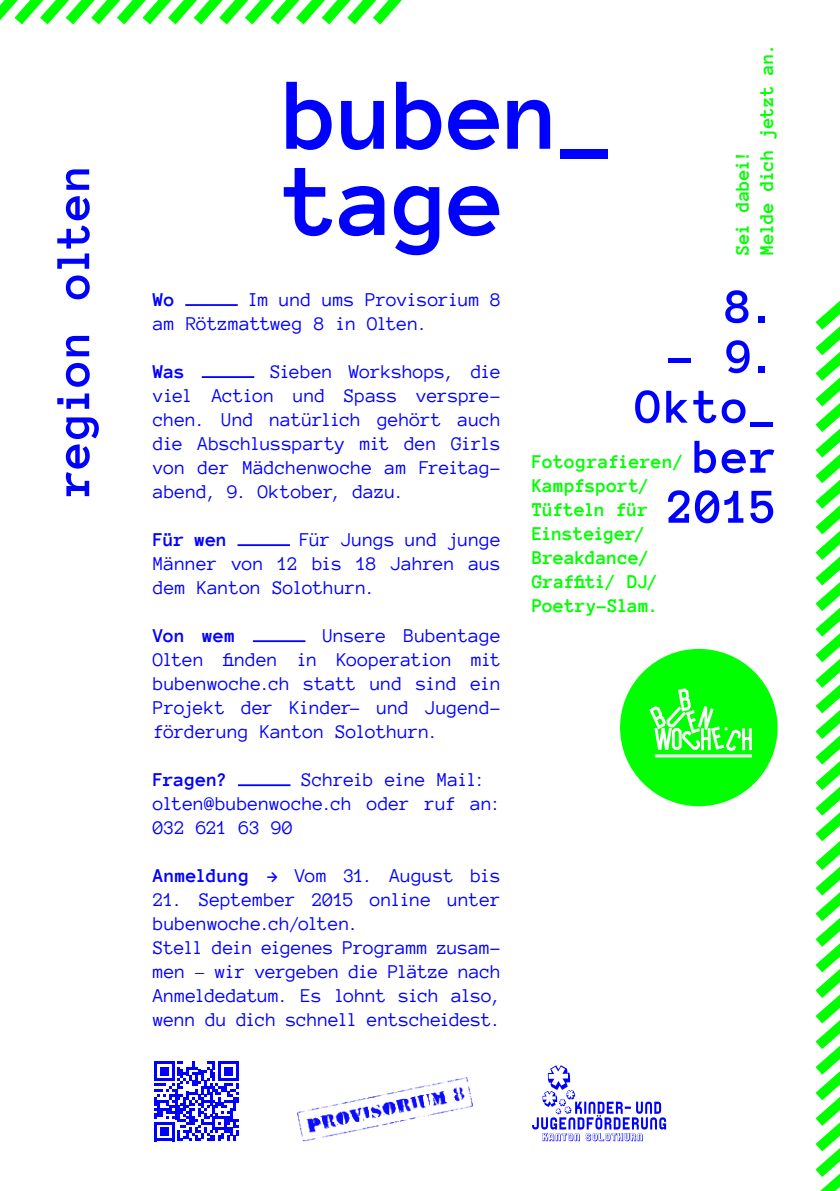
<style>
.page{position:relative;width:840px;height:1191px;background:#fff}
.page>*{position:absolute;margin:0;border:0;box-sizing:border-box;transform-origin:0 0}
.t1{font:700 105px/86.2px "Anonymous Pro";letter-spacing:-.02em;color:#00f}
.t2{font:700 50px/50px "Anonymous Pro";letter-spacing:.02em;color:#00f;text-align:right}
.t3{font:20px/24px "Anonymous Pro";letter-spacing:-.015em;color:#00f}
.t4{font:700 20px/24px "Anonymous Pro";letter-spacing:-.01em;color:#0f0}
.t5{font:700 20px "Anonymous Pro";letter-spacing:-.005em;color:#00f}
</style>
<div class="page">
<svg style="left:532px;top:1065px;width:133px;height:76px"></svg>
<hr style="left:185px;top:304px;width:53px;height:2px;background:#00f">
<hr style="left:202px;top:376px;width:52px;height:2px;background:#00f">
<hr style="left:237px;top:544px;width:53px;height:2px;background:#00f">
<hr style="left:253px;top:640px;width:52px;height:2px;background:#00f">
<hr style="left:238px;top:784px;width:52px;height:2px;background:#00f">
<svg style="left:154px;top:1061px;width:84px;height:80px"></svg>
<svg style="left:815px;top:301px;width:24px;height:890px"></svg>
<svg style="left:0;top:0;width:402px;height:25px"></svg>
<div style="left:619px;top:649px;width:158px;height:157px;background:#0f0;border-radius:50%"></div>
<hr style="left:654px;top:754px;width:97px;height:3px;background:#fff">
<svg style="left:649px;top:688px;width:102px;height:63px"></svg>
<img style="left:297px;top:1077px;width:177px;height:65px">
<h2 class="t2" style="left:46px;top:496px;width:334px;rotate:-90deg">region olten</h2>
<h1 class="t1" style="left:283px;top:68px;width:335px">buben_ tage</h1>
<p class="t4" style="left:729px;top:255px;width:213px;rotate:-90deg">Sei dabei!<br>Melde dich jetzt an.</p>
<p class="t3" style="left:153px;top:287px;width:349px;text-indent:95px">Im und ums Provisorium 8 am Rötzmattweg 8 in Olten.</p>
<p class="t5" style="left:153px;top:360px;width:34px">Was</p>
<p class="t5" style="left:153px;top:288px;width:23px">Wo</p>
<p class="t3" style="left:153px;top:359px;width:349px;text-align:justify;text-indent:117px">Sieben Workshops, die viel Action und Spass verspre&shy;chen. Und natürlich gehört auch die Abschlussparty mit den Girls von der Mädchenwoche am Freitag&shy;abend, 9. Oktober, dazu.</p>
<p class="t5" style="left:153px;top:528px;width:76px">Für wen</p>
<p class="t3" style="left:153px;top:527px;width:349px;text-align:justify;text-indent:147px">Für Jungs und junge Männer von 12 bis 18 Jahren aus dem Kanton Solothurn.</p>
<p class="t5" style="left:153px;top:624px;width:84px">Von wem</p>
<p class="t3" style="left:153px;top:623px;width:349px;text-align:justify;text-indent:169px">Unsere Bubentage Olten finden in Kooperation mit bubenwoche.ch statt und sind ein Projekt der Kinder- und Jugend&shy;förderung Kanton Solothurn.</p>
<p class="t5" style="left:153px;top:768px;width:75px">Fragen?</p>
<p class="t3" style="left:153px;top:767px;width:349px;text-indent:148px">Schreib eine Mail: olten@bubenwoche.ch oder ruf an:<br>032 621 63 90</p>
<p class="t5" style="left:153px;top:864px;width:98px">Anmeldung</p>
<p class="t3" style="left:295px;top:863px;width:207px">Vom 31. August bis</p>
<p class="t3" style="left:153px;top:887px;width:349px">21. September 2015 online unter bubenwoche.ch/olten.<br>Stell dein eigenes Programm zusam&shy;men – wir vergeben die Plätze nach<br>Anmeldedatum. Es lohnt sich also, wenn du dich schnell entscheidest.</p>
<h2 class="t2" style="left:725px;top:280px;width:54px">8.</h2>
<h2 class="t2" style="left:635px;top:330px;width:143px">- 9.<br>Okto_ ber<br>2015</h2>
<p class="t4" style="left:531px;top:448px;width:153px">Fotografieren/<br>Kampfsport/<br>Tüfteln für<br>Einsteiger/<br>Breakdance/<br>Graffiti/ DJ/<br>Poetry-Slam.</p>
</div>
